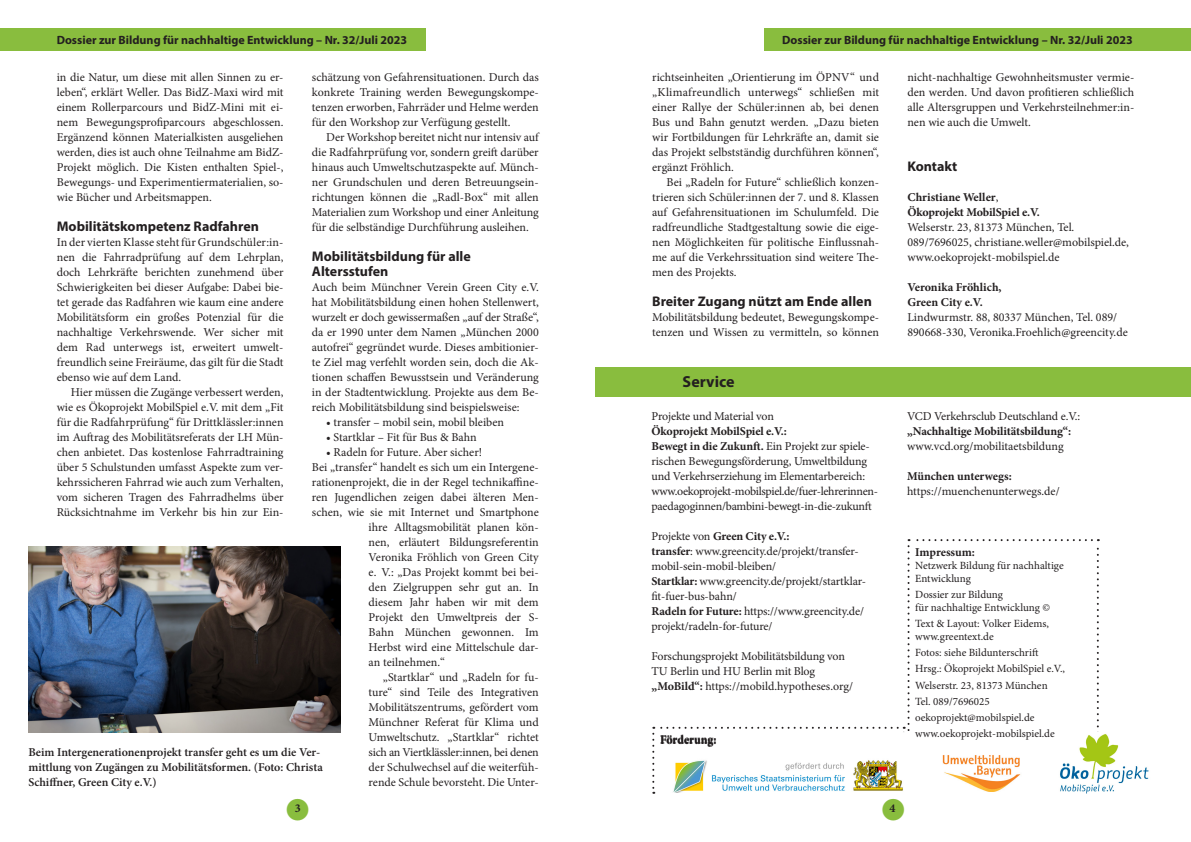
<style>
.page{position:relative;width:1191px;height:842px;background:#fff}
.page>*{position:absolute;margin:0;border:0;box-sizing:border-box;transform-origin:0 0}
.t1{font:700 16px "Myriad Pro";color:#231f20}
.t2{font:700 14px/15px "Myriad Pro";color:#231f20}
.t3{font:12px/15px "Minion Pro";letter-spacing:-.005em;color:#231f20;text-align:justify}
.t4{font:700 12px/15px "Minion Pro";letter-spacing:-.01em;color:#231f20}
.t5{font:600 12px/15px "Minion Pro";letter-spacing:-.005em;color:#231f20}
.t6{font:700 12px "Myriad Pro";color:#231f20}
.t7{font:11px/16px "Minion Pro";letter-spacing:-.005em;color:#231f20}
.s1{font-weight:400}
.s2{font-weight:700}
.s3{color:#89bd3e}
</style>
<div class="page">
<div style="left:595px;top:367px;width:596px;height:29px;background:#89bd3e"></div>
<div style="left:764px;top:29px;width:427px;height:22px;background:#89bd3e"></div>
<div style="left:0;top:29px;width:425px;height:22px;background:#89bd3e"></div>
<svg style="left:652px;top:539px;width:497px;height:255px"></svg>
<div style="left:656px;top:776px;width:251px;height:19px;background:#fff"></div>
<img style="left:665px;top:746px;width:248px;height:46px">
<div style="left:896px;top:732px;width:16px;height:48px;background:#fff"></div>
<img style="left:28px;top:546px;width:312px;height:187px">
<p class="t6" style="left:57px;top:33px;width:352px">Dossier zur Bildung für nachhaltige Entwicklung – Nr. 32/Juli 2023</p>
<p class="t6" style="left:782px;top:33px;width:352px">Dossier zur Bildung für nachhaltige Entwicklung – Nr. 32/Juli 2023</p>
<p class="t3" style="left:907px;top:70px;width:228px">nicht-nachhaltige Gewohnheitsmuster vermie&shy;den werden. Und davon profitieren schließlich alle Altersgruppen und Verkehrsteilnehmer:in&shy;nen wie auch die Umwelt.</p>
<p class="t2" style="left:907px;top:158px;width:51px">Kontakt</p>
<p class="t4" style="left:907px;top:190px;width:134px">Christiane Weller<span class="s1">,<br></span>Ökoprojekt MobilSpiel e.V.</p>
<p class="t3" style="left:907px;top:220px;width:223px;text-align:left">Welserstr. 23, 81373 München, Tel.<br>089/7696025, christiane.weller@mobilspiel.de, www.oekoprojekt-mobilspiel.de</p>
<p class="t4" style="left:907px;top:280px;width:96px">Veronika Fröhlich,<br>Green City e.V.</p>
<p class="t3" style="left:907px;top:310px;width:222px">Lindwurmstr. 88, 80337 München, Tel. 089/<br>890668-330, Veronika.Froehlich@greencity.de</p>
<p class="t3" style="left:652px;top:70px;width:228px">richtseinheiten „Orientierung im ÖPNV“ und „Klimafreundlich unterwegs“ schließen mit einer Rallye der Schüler:innen ab, bei denen Bus und Bahn genutzt werden. „Dazu bieten wir Fortbildungen für Lehrkräfte an, damit sie das Projekt selbstständig durchführen können“, ergänzt Fröhlich.</p>
<p class="t3" style="left:652px;top:175px;width:228px;text-indent:14px">Bei „Radeln for Future“ schließlich konzen&shy;trieren sich Schüler:innen der 7. und 8. Klassen auf Gefahrensituationen im Schulumfeld. Die radfreundliche Stadtgestaltung sowie die eige&shy;nen Möglichkeiten für politische Einflussnah&shy;me auf die Verkehrssituation sind weitere The&shy;men des Projekts.</p>
<p class="t2" style="left:652px;top:293px;width:221px">Breiter Zugang nützt am Ende allen</p>
<p class="t3" style="left:652px;top:310px;width:228px">Mobilitätsbildung bedeutet, Bewegungskompe&shy;tenzen und Wissen zu vermitteln, so können</p>
<p class="t3" style="left:57px;top:70px;width:228px">in die Natur, um diese mit allen Sinnen zu er&shy;leben“, erklärt Weller. Das BidZ-Maxi wird mit einem Rollerparcours und BidZ-Mini mit ei&shy;nem Bewegungsprofiparcours abgeschlossen.<br>Ergänzend können Materialkisten ausgeliehen werden, dies ist auch ohne Teilnahme am BidZ-Projekt möglich. Die Kisten enthalten Spiel-, Bewegungs- und Experimentiermaterialien, so&shy;wie Bücher und Arbeitsmappen.</p>
<p class="t2" style="left:57px;top:218px;width:204px">Mobilitätskompetenz Radfahren</p>
<p class="t3" style="left:57px;top:235px;width:228px">In der vierten Klasse steht für Grundschüler:in&shy;nen die Fahrradprüfung auf dem Lehrplan, doch Lehrkräfte berichten zunehmend über Schwierigkeiten bei dieser Aufgabe: Dabei bie&shy;tet gerade das Radfahren wie kaum eine andere Mobilitätsform ein großes Potenzial für die nachhaltige Verkehrswende. Wer sicher mit dem Rad unterwegs ist, erweitert umwelt&shy;freundlich seine Freiräume, das gilt für die Stadt ebenso wie auf dem Land.</p>
<p class="t3" style="left:57px;top:385px;width:228px;text-indent:14px">Hier müssen die Zugänge verbessert werden, wie es Ökoprojekt MobilSpiel e.V. mit dem „Fit für die Radfahrprüfung“ für Drittklässler:innen im Auftrag des Mobilitätsreferats der LH Mün&shy;chen anbietet. Das kostenlose Fahrradtraining über 5 Schulstunden umfasst Aspekte zum ver&shy;kehrssicheren Fahrrad wie auch zum Verhalten, vom sicheren Tragen des Fahrradhelms über Rücksichtnahme im Verkehr bis hin zur Ein-</p>
<p class="t3" style="left:312px;top:70px;width:228px">schätzung von Gefahrensituationen. Durch das konkrete Training werden Bewegungskompe&shy;tenzen erworben, Fahrräder und Helme werden für den Workshop zur Verfügung gestellt.</p>
<p class="t3" style="left:312px;top:130px;width:228px;text-indent:14px">Der Workshop bereitet nicht nur intensiv auf die Radfahrprüfung vor, sondern greift darüber hinaus auch Umweltschutzaspekte auf. Münch&shy;ner Grundschulen und deren Betreuungsein&shy;richtungen können die „Radl-Box“ mit allen Materialien zum Workshop und einer Anleitung für die selbständige Durchführung ausleihen.</p>
<p class="t2" style="left:312px;top:248px;width:160px">Mobilitätsbildung für alle<br>Altersstufen</p>
<p class="t3" style="left:312px;top:280px;width:228px">Auch beim Münchner Verein Green City e.V. hat Mobilitätsbildung einen hohen Stellenwert, wurzelt er doch gewissermaßen „auf der Straße“, da er 1990 unter dem Namen „München 2000 autofrei“ gegründet wurde. Dieses ambitionier&shy;te Ziel mag verfehlt worden sein, doch die Ak&shy;tionen schaffen Bewusstsein und Veränderung in der Stadtentwicklung. Projekte aus dem Be&shy;reich Mobilitätsbildung sind beispielsweise:</p>
<p class="t3" style="left:326px;top:415px;width:179px">• transfer – mobil sein, mobil bleiben</p>
<p class="t3" style="left:326px;top:430px;width:152px">• Startklar – Fit für Bus &amp; Bahn</p>
<p class="t3" style="left:326px;top:445px;width:157px">• Radeln for Future. Aber sicher!</p>
<p class="t3" style="left:312px;top:460px;width:228px">Bei „transfer“ handelt es sich um ein Intergene-</p>
<p class="t3" style="left:312px;top:475px;width:228px">rationenprojekt, die in der Regel technikaffine-</p>
<p class="t3" style="left:312px;top:490px;width:228px">ren Jugendlichen zeigen dabei älteren Men-</p>
<p class="t3" style="left:312px;top:505px;width:228px">schen, wie sie mit Internet und Smartphone</p>
<p class="t3" style="left:368px;top:520px;width:172px">ihre Alltagsmobilität planen kön-</p>
<p class="t3" style="left:368px;top:535px;width:172px">nen, erläutert Bildungsreferentin</p>
<p class="t3" style="left:368px;top:550px;width:172px">Veronika Fröhlich von Green City</p>
<p class="t3" style="left:368px;top:565px;width:172px">e. V.: „Das Projekt kommt bei bei-</p>
<p class="t3" style="left:368px;top:580px;width:172px">den Zielgruppen sehr gut an. In</p>
<p class="t3" style="left:368px;top:595px;width:172px">diesem Jahr haben wir mit dem</p>
<p class="t3" style="left:368px;top:610px;width:172px">Projekt den Umweltpreis der S-</p>
<p class="t3" style="left:368px;top:625px;width:172px">Bahn München gewonnen. Im</p>
<p class="t3" style="left:368px;top:640px;width:172px">Herbst wird eine Mittelschule dar-</p>
<p class="t3" style="left:368px;top:655px;width:78px">an teilnehmen.“</p>
<p class="t3" style="left:383px;top:670px;width:157px">„Startklar“ und „Radeln for fu-</p>
<p class="t3" style="left:368px;top:685px;width:172px">ture“ sind Teile des Integrativen</p>
<p class="t3" style="left:368px;top:700px;width:172px">Mobilitätszentrums, gefördert vom</p>
<p class="t3" style="left:368px;top:715px;width:172px">Münchner Referat für Klima und</p>
<p class="t3" style="left:368px;top:730px;width:172px">Umweltschutz. „Startklar“ richtet</p>
<p class="t3" style="left:368px;top:745px;width:172px">sich an Viertklässler:innen, bei denen</p>
<p class="t3" style="left:368px;top:760px;width:172px">der Schulwechsel auf die weiterfüh-</p>
<p class="t3" style="left:368px;top:775px;width:170px">rende Schule bevorsteht. Die Unter-</p>
<h1 class="t1" style="left:682px;top:371px;width:53px">Service</h1>
<p class="t3" style="left:651px;top:408px;width:124px">Projekte und Material von</p>
<p class="t3" style="left:651px;top:423px;width:228px;text-align:left"><span class="s2">Ökoprojekt MobilSpiel e.V.:<br>Bewegt in die Zukunft.</span> Ein Projekt zur spiele&shy;rischen Bewegungsförderung, Umweltbildung und Verkehrserziehung im Elementarbereich: www.oekoprojekt-mobilspiel.de/fuer-lehrerinnen&shy;paedagoginnen/bambini-bewegt-in-die-zukunft</p>
<p class="t3" style="left:651px;top:528px;width:216px;text-align:left">Projekte von <span class="s2">Green City e.V.:<br>transfer</span>: www.greencity.de/projekt/transfer&shy;mobil-sein-mobil-bleiben/<br><span class="s2">Startklar:</span> www.greencity.de/projekt/startklar&shy;fit-fuer-bus-bahn/<br><span class="s2">Radeln for Future:</span> https://www.greencity.de/ projekt/radeln-for-future/</p>
<p class="t3" style="left:651px;top:648px;width:203px;text-align:left">Forschungsprojekt Mobilitätsbildung von<br>TU Berlin und HU Berlin mit Blog <span class="s2">„MoBild“:</span> https://mobild.hypotheses.org/</p>
<p class="t3" style="left:907px;top:408px;width:175px">VCD Verkehrsclub Deutschland e.V.:</p>
<p class="t4" style="left:907px;top:423px;width:166px">„Nachhaltige Mobilitätsbildung“:</p>
<p class="t3" style="left:907px;top:438px;width:158px">www.vcd.org/mobilitaetsbildung</p>
<p class="t4" style="left:907px;top:468px;width:106px">München unterwegs:</p>
<p class="t3" style="left:907px;top:483px;width:154px">https://muenchenunterwegs.de/</p>
<p class="t4" style="left:915px;top:544px;width:61px">Impressum:</p>
<p class="t7" style="left:915px;top:559px;width:150px;line-height:13.2px">Netzwerk Bildung für nachhaltige<br>Entwicklung</p>
<p class="t7" style="left:915px;top:588px;width:136px;line-height:13.2px">Dossier zur Bildung<br>für nachhaltige Entwicklung ©</p>
<p class="t7" style="left:915px;top:617px;width:135px;line-height:13.2px">Text &amp; Layout: Volker Eidems, www.greentext.de</p>
<p class="t7" style="left:915px;top:645px;width:151px">Fotos: siehe Bildunterschrift<br>Hrsg.: Ökoprojekt MobilSpiel e.V.,<br>Welserstr. 23, 81373 München<br>Tel. 089/7696025 oekoprojekt@mobilspiel.de www.oekoprojekt-mobilspiel.de</p>
<p class="t4" style="left:660px;top:732px;width:58px">Förderung:</p>
<p class="t5" style="left:28px;top:745px;width:296px">Beim Intergenerationenprojekt transfer geht es um die Ver&shy;mittlung von Zugängen zu Mobilitätsformen. (Foto: Christa<br>Schiffner, Green City e.V.)</p>
<p class="t4" style="left:286px;top:801px;width:25px"><span class="s3">●</span>3</p>
<p class="t4" style="left:881px;top:801px;width:25px"><span class="s3">●</span>4</p>
</div>
